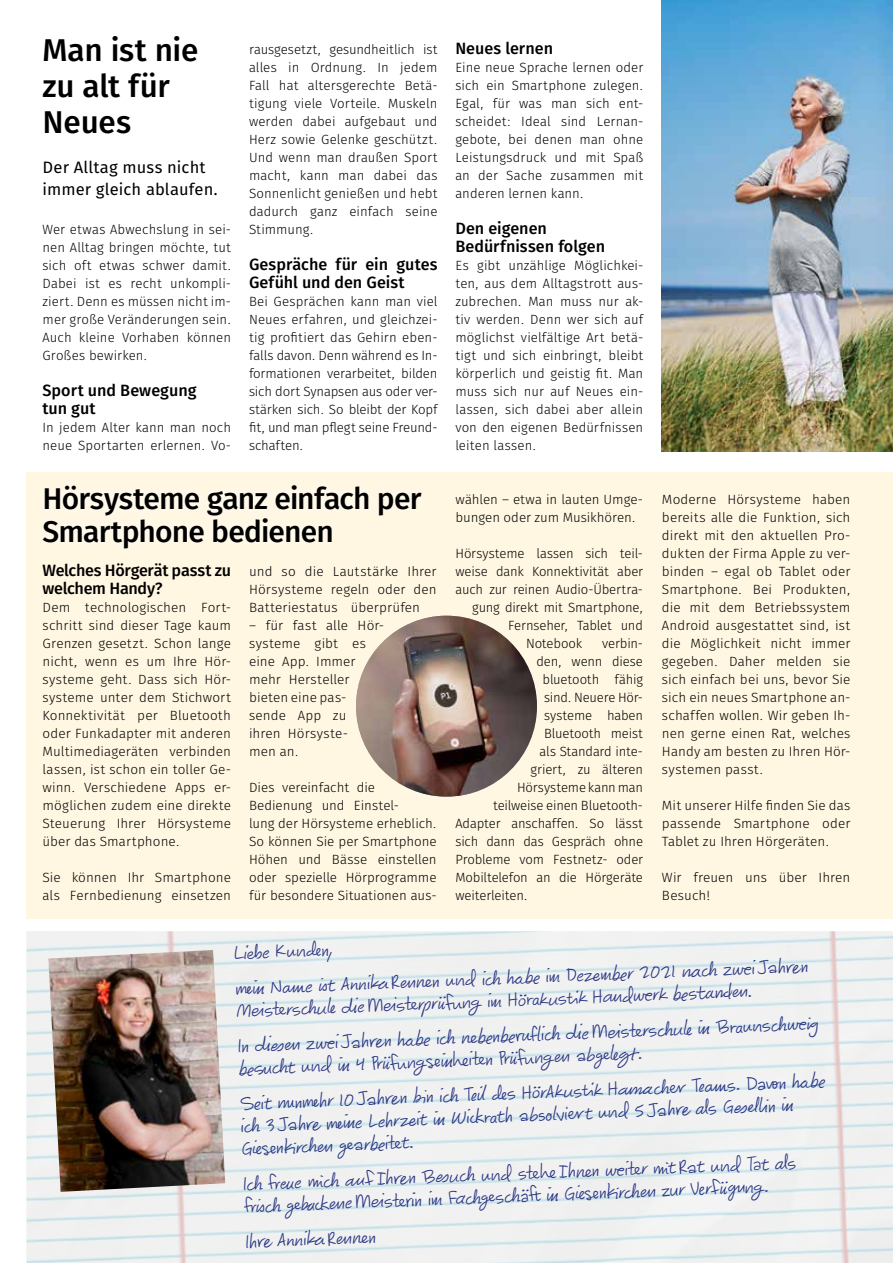
<style>
.page{position:relative;width:893px;height:1263px;background:#fff}
.page>*{position:absolute;margin:0;border:0;box-sizing:border-box;transform-origin:0 0}
.t1{font:31.5px/36px "Fira Sans OT Medium";letter-spacing:-.005em;color:#000}
.t2{font:30px/32.8px "Fira Sans OT Medium";letter-spacing:-.03em;color:#000}
.t3{font:21px/35px "Manwriting";color:#283583}
.t4{font:16.5px/22.5px "Fira Sans OT";letter-spacing:.005em;color:#000}
.t5{font:16.35px/18px "Fira Sans OT Medium";color:#000}
.t6{font:16.35px/18px "Fira Sans OT Medium";letter-spacing:-.02em;color:#000}
.t7{font:13.35px/18px "Fira Sans OT Light";color:#000;text-align:justify}
</style>
<div class="page">
<div style="left:27px;top:472px;width:866px;height:446px;background:#fff7e2"></div>
<img style="left:662px;top:0;width:231px;height:452px">
<img style="left:27px;top:931px;width:866px;height:332px">
<img style="left:48px;top:950px;width:177px;height:242px">
<img style="left:356px;top:616px;width:181px;height:181px;border-radius:90px">
<h1 class="t1" style="left:43px;top:35px;width:157px">Man ist nie zu alt für<br>Neues</h1>
<p class="t4" style="left:43px;top:157px;width:177px">Der Alltag muss nicht immer gleich ablaufen.</p>
<p class="t7" style="left:43px;top:221px;width:190px">Wer etwas Abwechslung in sei&shy;nen Alltag bringen möchte, tut sich oft etwas schwer damit.<br>Dabei ist es recht unkompli&shy;ziert. Denn es müssen nicht im&shy;mer große Veränderungen sein.<br>Auch kleine Vorhaben können Großes bewirken.</p>
<p class="t5" style="left:43px;top:383px;width:156px">Sport und Bewegung tun gut</p>
<p class="t7" style="left:43px;top:419px;width:190px">In jedem Alter kann man noch neue Sportarten erlernen. Vo-</p>
<p class="t7" style="left:249px;top:41px;width:190px">rausgesetzt, gesundheitlich ist alles in Ordnung. In jedem Fall hat altersgerechte Betä&shy;tigung viele Vorteile. Muskeln werden dabei aufgebaut und Herz sowie Gelenke geschützt.<br>Und wenn man draußen Sport macht, kann man dabei das Sonnenlicht genießen und hebt dadurch ganz einfach seine Stimmung.</p>
<p class="t5" style="left:249px;top:257px;width:190px">Gespräche für ein gutes<br>Gefühl und den Geist</p>
<p class="t7" style="left:249px;top:293px;width:190px">Bei Gesprächen kann man viel Neues erfahren, und gleichzei&shy;tig profitiert das Gehirn eben&shy;falls davon. Denn während es In&shy;formationen verarbeitet, bilden sich dort Synapsen aus oder ver&shy;stärken sich. So bleibt der Kopf fit, und man pflegt seine Freund&shy;schaften.</p>
<h2 class="t2" style="left:43px;top:484px;width:380px">Hörsysteme ganz einfach per<br>Smartphone bedienen</h2>
<p class="t6" style="left:43px;top:563px;width:190px">Welches Hörgerät passt zu welchem Handy?</p>
<p class="t7" style="left:43px;top:599px;width:190px">Dem technologischen Fort&shy;schritt sind dieser Tage kaum Grenzen gesetzt. Schon lange nicht, wenn es um Ihre Hör&shy;systeme geht. Dass sich Hör&shy;systeme unter dem Stichwort Konnektivität per Bluetooth oder Funkadapter mit anderen Multimediageräten verbinden lassen, ist schon ein toller Ge&shy;winn. Verschiedene Apps er&shy;möglichen zudem eine direkte Steuerung Ihrer Hörsysteme über das Smartphone.</p>
<p class="t7" style="left:43px;top:869px;width:190px">Sie können Ihr Smartphone als Fernbedienung einsetzen</p>
<p class="t7" style="left:249px;top:563px;width:189px">und so die Lautstärke Ihrer Hörsysteme regeln oder den Batteriestatus überprüfen</p>
<p class="t7" style="left:249px;top:617px;width:137px;text-align:left">– für fast alle Hör&shy;systeme gibt es eine App. Immer mehr Hersteller bieten eine pas&shy;sende App zu<br>ihren Hörsyste-<br>men an.</p>
<p class="t7" style="left:249px;top:779px;width:189px;text-align:left">Dies vereinfacht die<br>Bedienung und Einstel-<br>lung der Hörsysteme erheblich.<br>So können Sie per Smartphone<br>Höhen und Bässe einstellen oder spezielle Hörprogramme für besondere Situationen aus-</p>
<p class="t5" style="left:455px;top:41px;width:99px">Neues lernen</p>
<p class="t7" style="left:455px;top:59px;width:189px">Eine neue Sprache lernen oder sich ein Smartphone zulegen.<br>Egal, für was man sich ent&shy;scheidet: Ideal sind Lernan&shy;gebote, bei denen man ohne Leistungsdruck und mit Spaß an der Sache zusammen mit anderen lernen kann.</p>
<p class="t5" style="left:455px;top:221px;width:151px">Den eigenen<br>Bedürfnissen folgen</p>
<p class="t7" style="left:455px;top:257px;width:189px">Es gibt unzählige Möglichkei&shy;ten, aus dem Alltagstrott aus&shy;zubrechen. Man muss nur ak&shy;tiv werden. Denn wer sich auf möglichst vielfältige Art betä&shy;tigt und sich einbringt, bleibt körperlich und geistig fit. Man muss sich nur auf Neues ein&shy;lassen, sich dabei aber allein von den eigenen Bedürfnissen leiten lassen.</p>
<p class="t7" style="left:455px;top:491px;width:189px">wählen – etwa in lauten Umge&shy;bungen oder zum Musikhören.</p>
<p class="t7" style="left:455px;top:545px;width:189px">Hörsysteme lassen sich teil-</p>
<p class="t7" style="left:455px;top:563px;width:189px">weise dank Konnektivität aber</p>
<p class="t7" style="left:455px;top:581px;width:189px">auch zur reinen Audio-Übertra-</p>
<p class="t7" style="left:472px;top:599px;width:173px">gung direkt mit Smartphone,</p>
<p class="t7" style="left:508px;top:617px;width:136px">Fernseher, Tablet und</p>
<p class="t7" style="left:526px;top:635px;width:58px">Notebook</p>
<p class="t7" style="left:602px;top:635px;width:42px">verbin-</p>
<p class="t7" style="left:536px;top:653px;width:108px">den, wenn diese</p>
<p class="t7" style="left:542px;top:671px;width:102px">bluetooth fähig</p>
<p class="t7" style="left:544px;top:689px;width:100px">sind. Neuere Hör-</p>
<p class="t7" style="left:544px;top:707px;width:100px">systeme haben</p>
<p class="t7" style="left:544px;top:725px;width:100px">Bluetooth meist</p>
<p class="t7" style="left:539px;top:743px;width:105px">als Standard inte-</p>
<p class="t7" style="left:530px;top:761px;width:114px">griert, zu älteren</p>
<p class="t7" style="left:517px;top:779px;width:127px">Hörsysteme kann man</p>
<p class="t7" style="left:493px;top:797px;width:152px">teilweise einen Bluetooth-</p>
<p class="t7" style="left:455px;top:815px;width:189px">Adapter anschaffen. So lässt</p>
<p class="t7" style="left:455px;top:833px;width:189px">sich dann das Gespräch ohne</p>
<p class="t7" style="left:455px;top:851px;width:189px">Probleme vom Festnetz- oder</p>
<p class="t7" style="left:455px;top:869px;width:189px">Mobiltelefon an die Hörgeräte</p>
<p class="t7" style="left:455px;top:887px;width:73px">weiterleiten.</p>
<p class="t7" style="left:662px;top:491px;width:190px">Moderne Hörsysteme haben bereits alle die Funktion, sich direkt mit den aktuellen Pro&shy;dukten der Firma Apple zu ver&shy;binden – egal ob Tablet oder Smartphone. Bei Produkten, die mit dem Betriebssystem Android ausgestattet sind, ist die Möglichkeit nicht immer gegeben. Daher melden sie sich einfach bei uns, bevor Sie sich ein neues Smartphone an&shy;schaffen wollen. Wir geben Ih&shy;nen gerne einen Rat, welches Handy am besten zu Ihren Hör&shy;systemen passt.</p>
<p class="t7" style="left:662px;top:797px;width:190px">Mit unserer Hilfe finden Sie das passende Smartphone oder Tablet zu Ihren Hörgeräten.</p>
<p class="t7" style="left:662px;top:869px;width:190px">Wir freuen uns über Ihren<br>Besuch!</p>
<h3 class="t3" style="left:234px;top:936px;width:574px;line-height:34.3px;rotate:-2deg">Liebe Kun den,<br>me in Nam e ist Ann ika R en ne n un d ich ha be im Deze mbe r 2021 na ch zwe iJ ahre n</h3>
<h3 class="t3" style="left:236px;top:992px;width:581px;rotate:-2deg">Mei ste rsch ule di eM ei ste rprüfu ng im Hörakusti k Han dwe rk be sta nd en .<br>In di esen zwe iJahren habe ich ne benberuflich di eMei stersch ule in Braun schwe ig</h3>
<h3 class="t3" style="left:238px;top:1050px;width:581px;rotate:-2deg">besucht un d in 4 Prüfungseinheiten Prüfungen abgelegt .<br>Se it nu nme hr 10 J ahre n bi n ich Te il de s HörAkusti k Hama ch er Te am s. Da von ha be</h3>
<h3 class="t3" style="left:241px;top:1113px;width:549px;line-height:23.4px;rotate:-2deg">ich 3 J ahre me in e Lehrze it in Wick rath absolvi er t un d 5 J ahre al s Ges el li n in<br>Giese nki rch en ge arbe ite t.</h3>
<h3 class="t3" style="left:243px;top:1171px;width:555px;line-height:22.6px;rotate:-2deg">Ich freue mi ch au f I hren Besuch un d stehe I hnen we iter mi t Rat un d Tat als frisch gebackeneMei sterin im Fachgeschäft in Giesenkirchen zur Verfügung.</h3>
<h3 class="t3" style="left:245px;top:1224px;width:132px;rotate:-2deg">Ihre Ann ika Ren ne n</h3>
</div>
